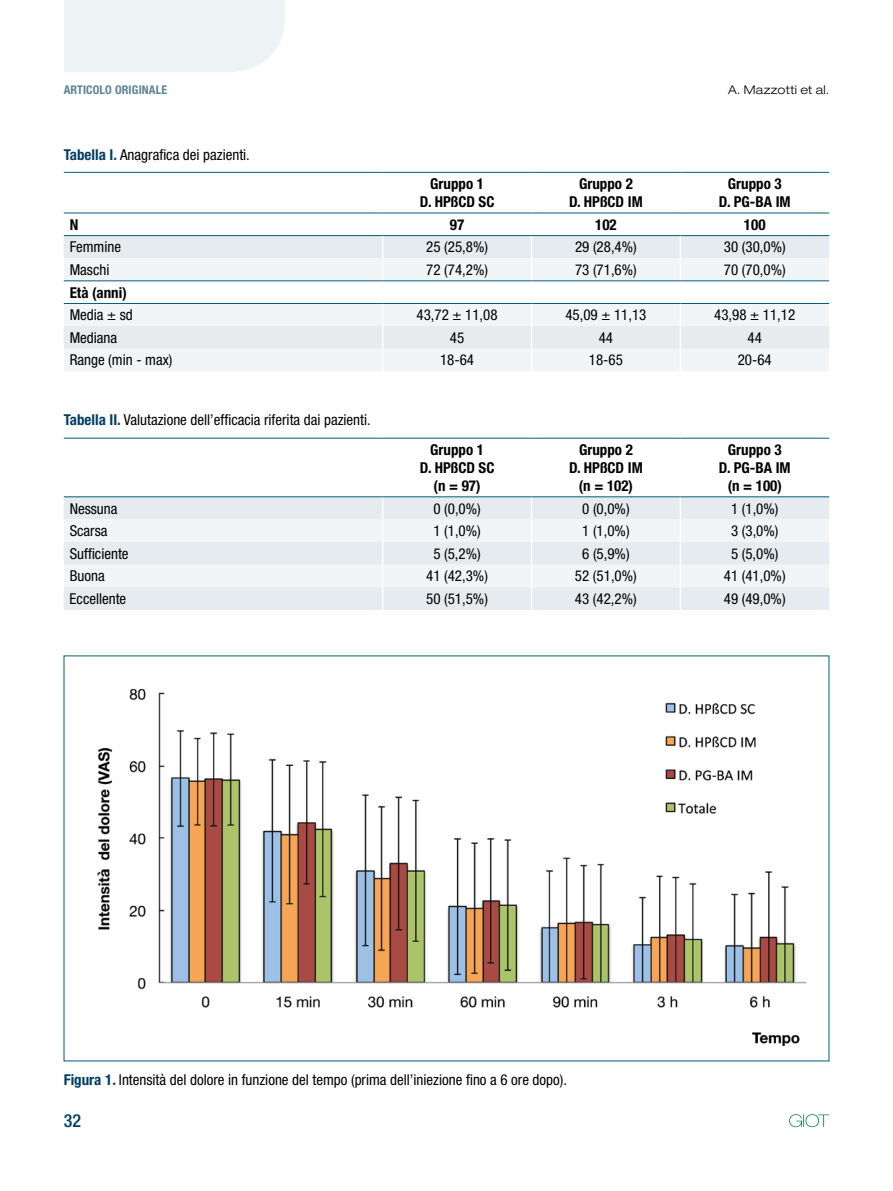
<style>
.page{position:relative;width:893px;height:1191px;background:#fff}
.page>*{position:absolute;margin:0;border:0;box-sizing:border-box;transform-origin:0 0}
.t1{font:500 condensed 18px "Helvetica Neue LT Std";color:#003e64}
.t2{font:condensed 15px "Helvetica Neue LT Std";color:#000}
.t3{font:700 condensed 15px/18px "Helvetica Neue LT Std";color:#000;text-align:center}
.t4{font:700 condensed 12px "Helvetica Neue LT Std";letter-spacing:.01em;color:#5b8497}
.t5{font:300 expanded 12px "Helvetica Neue LT Std";letter-spacing:.025em;color:#000}
.s1{font-weight:700;color:#003e64}
</style>
<div class="page">
<svg style="left:789px;top:1114px;width:40px;height:13px"></svg>
<div style="left:64px;top:0;width:221px;height:72px;background:#edf2f5"></div>
<svg style="left:64px;top:236px;width:765px;height:135px"></svg>
<hr style="left:64px;top:235px;width:319px;height:1px;background:#005e77">
<hr style="left:383px;top:235px;width:148px;height:1px;background:#005e77">
<hr style="left:531px;top:235px;width:149px;height:1px;background:#005e77">
<hr style="left:680px;top:235px;width:149px;height:1px;background:#005e77">
<hr style="left:64px;top:172px;width:319px;height:1px;background:#005e77">
<hr style="left:383px;top:172px;width:148px;height:1px;background:#005e77">
<hr style="left:531px;top:172px;width:149px;height:1px;background:#005e77">
<hr style="left:680px;top:172px;width:149px;height:1px;background:#005e77">
<hr style="left:64px;top:213px;width:319px;height:1px;background:#005e77">
<hr style="left:383px;top:213px;width:148px;height:1px;background:#005e77">
<hr style="left:531px;top:213px;width:149px;height:1px;background:#005e77">
<hr style="left:680px;top:213px;width:149px;height:1px;background:#005e77">
<hr style="left:64px;top:280px;width:319px;height:1px;background:#005e77">
<hr style="left:383px;top:280px;width:148px;height:1px;background:#005e77">
<hr style="left:531px;top:280px;width:149px;height:1px;background:#005e77">
<hr style="left:680px;top:280px;width:149px;height:1px;background:#005e77">
<hr style="left:64px;top:303px;width:319px;height:1px;background:#005e77">
<hr style="left:383px;top:303px;width:148px;height:1px;background:#005e77">
<hr style="left:531px;top:303px;width:149px;height:1px;background:#005e77">
<hr style="left:680px;top:303px;width:149px;height:1px;background:#005e77">
<img style="left:97px;top:688px;width:710px;height:359px">
<div style="left:64px;top:497px;width:765px;height:113px;background:#e6ebef"></div>
<svg style="left:64px;top:519px;width:765px;height:68px;fill:#f2f5f7"></svg>
<svg style="left:382px;top:497px;width:1px;height:113px"></svg>
<svg style="left:531px;top:497px;width:1px;height:113px"></svg>
<svg style="left:680px;top:497px;width:1px;height:113px"></svg>
<hr style="left:64px;top:438px;width:319px;height:1px;background:#005e77">
<hr style="left:383px;top:438px;width:148px;height:1px;background:#005e77">
<hr style="left:531px;top:438px;width:149px;height:1px;background:#005e77">
<hr style="left:680px;top:438px;width:149px;height:1px;background:#005e77">
<hr style="left:64px;top:496px;width:319px;height:1px;background:#005e77">
<hr style="left:383px;top:496px;width:148px;height:1px;background:#005e77">
<hr style="left:531px;top:496px;width:149px;height:1px;background:#005e77">
<hr style="left:680px;top:496px;width:149px;height:1px;background:#005e77">
<p class="t4" style="left:64px;top:82px;width:105px">Articolo originale</p>
<p class="t5" style="left:728px;top:82px;width:103px">A. Mazzotti et al.</p>
<p class="t2" style="left:64px;top:146px;width:188px"><span class="s1">Tabella I.</span> Anagrafica dei pazienti.</p>
<p class="t3" style="left:420px;top:174px;width:76px">Gruppo 1<br>D. HPßCD SC</p>
<p class="t3" style="left:569px;top:174px;width:75px">Gruppo 2<br>D. HPßCD IM</p>
<p class="t3" style="left:719px;top:174px;width:73px">Gruppo 3<br>D. PG-BA IM</p>
<p class="t3" style="left:70px;top:215px;width:10px">N</p>
<p class="t3" style="left:450px;top:215px;width:16px">97</p>
<p class="t3" style="left:595px;top:215px;width:23px">102</p>
<p class="t3" style="left:744px;top:215px;width:23px">100</p>
<p class="t2" style="left:70px;top:238px;width:53px">Femmine</p>
<p class="t2" style="left:426px;top:238px;width:63px">25 (25,8%)</p>
<p class="t2" style="left:575px;top:238px;width:63px">29 (28,4%)</p>
<p class="t2" style="left:724px;top:238px;width:63px">30 (30,0%)</p>
<p class="t2" style="left:70px;top:261px;width:41px">Maschi</p>
<p class="t2" style="left:426px;top:261px;width:63px">72 (74,2%)</p>
<p class="t2" style="left:575px;top:261px;width:63px">73 (71,6%)</p>
<p class="t2" style="left:724px;top:261px;width:63px">70 (70,0%)</p>
<p class="t3" style="left:70px;top:283px;width:59px">Età (anni)</p>
<p class="t2" style="left:70px;top:306px;width:65px">Media ± sd</p>
<p class="t2" style="left:417px;top:306px;width:83px">43,72 ± 11,08</p>
<p class="t2" style="left:565px;top:306px;width:83px">45,09 ± 11,13</p>
<p class="t2" style="left:714px;top:306px;width:82px">43,98 ± 11,12</p>
<p class="t2" style="left:70px;top:329px;width:49px">Mediana</p>
<p class="t2" style="left:450px;top:329px;width:16px">45</p>
<p class="t2" style="left:599px;top:329px;width:16px">44</p>
<p class="t2" style="left:747px;top:329px;width:16px">44</p>
<p class="t2" style="left:70px;top:351px;width:104px">Range (min - max)</p>
<p class="t2" style="left:440px;top:351px;width:36px">18-64</p>
<p class="t2" style="left:589px;top:351px;width:36px">18-65</p>
<p class="t2" style="left:738px;top:351px;width:36px">20-64</p>
<p class="t2" style="left:64px;top:411px;width:308px"><span class="s1">Tabella II.</span> Valutazione dell’efficacia riferita dai pazienti.</p>
<p class="t3" style="left:420px;top:440px;width:76px">Gruppo 1<br>D. HPßCD SC (n = 97)</p>
<p class="t3" style="left:569px;top:440px;width:75px">Gruppo 2<br>D. HPßCD IM (n = 102)</p>
<p class="t3" style="left:719px;top:440px;width:73px">Gruppo 3<br>D. PG-BA IM (n = 100)</p>
<p class="t2" style="left:70px;top:499px;width:49px">Nessuna</p>
<p class="t2" style="left:433px;top:499px;width:49px">0 (0,0%)</p>
<p class="t2" style="left:582px;top:499px;width:49px">0 (0,0%)</p>
<p class="t2" style="left:731px;top:499px;width:49px">1 (1,0%)</p>
<p class="t2" style="left:70px;top:522px;width:39px">Scarsa</p>
<p class="t2" style="left:433px;top:522px;width:49px">1 (1,0%)</p>
<p class="t2" style="left:582px;top:522px;width:49px">1 (1,0%)</p>
<p class="t2" style="left:731px;top:522px;width:49px">3 (3,0%)</p>
<p class="t2" style="left:70px;top:545px;width:60px">Sufficiente</p>
<p class="t2" style="left:433px;top:545px;width:49px">5 (5,2%)</p>
<p class="t2" style="left:582px;top:545px;width:49px">6 (5,9%)</p>
<p class="t2" style="left:731px;top:545px;width:49px">5 (5,0%)</p>
<p class="t2" style="left:70px;top:567px;width:36px">Buona</p>
<p class="t2" style="left:426px;top:567px;width:63px">41 (42,3%)</p>
<p class="t2" style="left:575px;top:567px;width:63px">52 (51,0%)</p>
<p class="t2" style="left:724px;top:567px;width:63px">41 (41,0%)</p>
<p class="t2" style="left:70px;top:590px;width:58px">Eccellente</p>
<p class="t2" style="left:426px;top:590px;width:63px">50 (51,5%)</p>
<p class="t2" style="left:575px;top:590px;width:63px">43 (42,2%)</p>
<p class="t2" style="left:724px;top:590px;width:63px">49 (49,0%)</p>
<p class="t2" style="left:64px;top:1070px;width:505px"><span class="s1">Figura 1.</span> Intensità del dolore in funzione del tempo (prima dell’iniezione fino a 6 ore dopo).</p>
<p class="t1" style="left:64px;top:1110px;width:19px">32</p>
</div>
